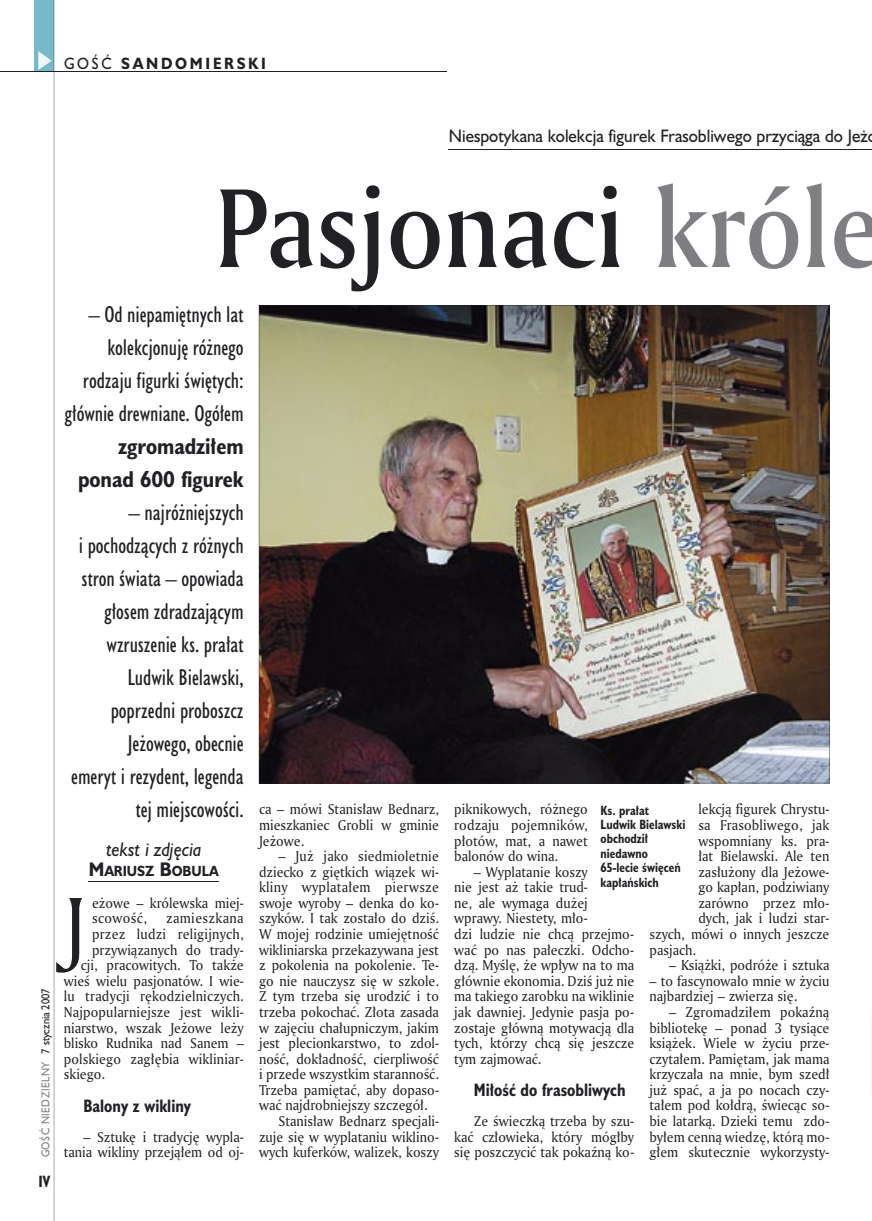
<style>
.page{position:relative;width:872px;height:1221px;background:#fff}
.page>*{position:absolute;margin:0;border:0;box-sizing:border-box;transform-origin:0 0}
.t1{font:108px "Amerigo Md PL";color:#212125;scale:.9 1}
.t2{font:79.05px "Amerigo PL";color:#212125;scale:.94 1}
.t3{font:21px/33px "Humanst 521 Cn PL";letter-spacing:-.005em;color:#212125;text-align:right}
.t4{font:700 21px/33px "Humanst 521 Cn PL";letter-spacing:-.005em;color:#212125;text-align:right}
.t5{font:italic 18px "Humanst 521 PL";color:#212125;scale:.9 1}
.t6{font:16.5px "Humanst 521 PL";color:#212125;scale:.94 1}
.t7{font:700 16.5px "Humanst 521 Cn PL";color:#212125;scale:.94 1}
.t8{font:700 15px "Humanst 521 PL";letter-spacing:.2em;color:#212125;scale:.9 1}
.t9{font:700 15px "Humanst 521 Cn PL";color:#212125;scale:.94 1}
.t10{font:13.8px/15.6px "Amerigo PL";color:#212125;text-align:justify;scale:.94 1}
.t11{font:13.8px "Amerigo PL";letter-spacing:.02em;color:#212125;scale:.94 1}
.t12{font:13.8px "Amerigo PL";letter-spacing:.03em;color:#212125;scale:.94 1}
.t13{font:700 13.5px "Humanst 521 PL";color:#212125;scale:.9 1}
.t14{font:700 12.3px/14.4px "Humanst 521 Cn PL";color:#212125;scale:.94 1}
.t15{font:10.5px "Humanst 521 PL";letter-spacing:.05em;color:#7f7e83;scale:.9 1}
.s1{font-weight:400}
.s2{color:#7f7e83}
.s3{font-size:18px}
.s4{color:#212125}
</style>
<div class="page">
<div style="left:35px;top:0;width:19px;height:72px;background:#76baca"></div>
<svg style="left:38px;top:51px;width:14px;height:19px"></svg>
<hr style="left:54px;top:0;width:1px;height:1220px;background:#212125">
<hr style="left:0;top:72px;width:447px;height:1px;background:#212125">
<hr style="left:89px;top:880px;width:130px;height:1px;background:#212125">
<hr style="left:449px;top:149px;width:423px;height:1px;background:#212125">
<img style="left:259px;top:305px;width:570px;height:478px">
<p class="t8" style="left:64px;top:53px;width:226px"><span class="s1">GOŚĆ</span> SANDOMIERSKI</p>
<p class="t6" style="left:449px;top:124px;width:447px">Niespotykana kolekcja figurek Frasobliwego przyciąga do Jeż</p>
<h1 class="t1" style="left:215px;top:156px;width:741px">Pasjonaci <span class="s2">króle</span></h1>
<h3 class="t3" style="left:64px;top:297px;width:181px">– Od niepamiętnych lat kolekcjonuję różnego rodzaju figurki świętych: głównie drewniane. Ogółem</h3>
<h3 class="t4" style="left:78px;top:428px;width:167px">zgromadziłem ponad 600 figurek</h3>
<h3 class="t3" style="left:71px;top:495px;width:174px">– najróżniejszych<br>i pochodzących z różnych stron świata – opowiada głosem zdradzającym wzruszenie ks. prałat<br>Ludwik Bielawski, poprzedni proboszcz<br>Jeżowego, obecnie<br>emeryt i rezydent, legenda tej miejscowości.</h3>
<h3 class="t5" style="left:106px;top:837px;width:108px">tekst i zdjęcia</h3>
<p class="t13" style="left:89px;top:861px;width:146px"><span class="s3">M</span>ARIUSZ <span class="s3">B</span>OBULA</p>
<h2 class="t2" style="left:64px;top:873px;width:25px">J</h2>
<p class="t10" style="left:92px;top:894px;width:163px">eżowe – królewska miej&shy;scowość,</p>
<p class="t12" style="left:166px;top:909px;width:84px">zamieszkana</p>
<p class="t10" style="left:92px;top:925px;width:163px">przez ludzi religijnych,</p>
<p class="t10" style="left:92px;top:941px;width:163px">przywiązanych do trady-</p>
<p class="t10" style="left:81px;top:957px;width:175px">cji, pracowitych. To także</p>
<p class="t10" style="left:64px;top:972px;width:193px">wieś wielu pasjonatów. I wie-</p>
<p class="t10" style="left:64px;top:988px;width:193px">lu tradycji rękodzielniczych.</p>
<p class="t10" style="left:64px;top:1003px;width:193px">Najpopularniejsze jest wikli-</p>
<p class="t10" style="left:64px;top:1019px;width:193px">niarstwo, wszak Jeżowe leży</p>
<p class="t10" style="left:64px;top:1034px;width:193px">blisko Rudnika nad Sanem –</p>
<p class="t10" style="left:64px;top:1050px;width:193px">polskiego zagłębia wikliniar-</p>
<p class="t10" style="left:64px;top:1066px;width:45px">skiego.</p>
<p class="t7" style="left:83px;top:1093px;width:116px">Balony z wikliny</p>
<p class="t10" style="left:64px;top:1128px;width:193px;text-align:right">– Sztukę i tradycję wypla&shy;tania wikliny przejąłem od oj-</p>
<p class="t15" style="left:38px;top:1157px;width:189px;rotate:-90deg">GOŚĆ NIEDZIELNY <span class="s4">7 stycznia 2007</span></p>
<p class="t9" style="left:38px;top:1170px;width:14px">IV</p>
<p class="t10" style="left:259px;top:801px;width:193px">ca – mówi Stanisław Bednarz, mieszkaniec Grobli w gminie Jeżowe.</p>
<p class="t10" style="left:279px;top:848px;width:172px">– Już jako siedmioletnie</p>
<p class="t10" style="left:259px;top:863px;width:193px">dziecko z giętkich wiązek wi-</p>
<p class="t11" style="left:259px;top:878px;width:193px">kliny wyplatałem pierwsze</p>
<p class="t10" style="left:259px;top:894px;width:193px">swoje wyroby – denka do ko-</p>
<p class="t10" style="left:259px;top:910px;width:193px">szyków. I tak zostało do dziś.</p>
<p class="t10" style="left:259px;top:925px;width:193px">W mojej rodzinie umiejętność</p>
<p class="t10" style="left:259px;top:941px;width:193px">wikliniarska przekazywana jest</p>
<p class="t10" style="left:259px;top:957px;width:193px">z pokolenia na pokolenie. Te-</p>
<p class="t10" style="left:259px;top:972px;width:193px">go nie nauczysz się w szkole.</p>
<p class="t10" style="left:259px;top:988px;width:193px">Z tym trzeba się urodzić i to</p>
<p class="t10" style="left:259px;top:1003px;width:193px">trzeba pokochać. Złota zasada</p>
<p class="t10" style="left:259px;top:1019px;width:193px">w zajęciu chałupniczym, jakim</p>
<p class="t10" style="left:259px;top:1034px;width:193px">jest plecionkarstwo, to zdol-</p>
<p class="t10" style="left:259px;top:1050px;width:193px">ność, dokładność, cierpliwość</p>
<p class="t10" style="left:259px;top:1066px;width:193px">i przede wszystkim staranność.</p>
<p class="t10" style="left:259px;top:1081px;width:193px">Trzeba pamiętać, aby dopaso-</p>
<p class="t10" style="left:259px;top:1097px;width:181px">wać najdrobniejszy szczegół.</p>
<p class="t10" style="left:279px;top:1112px;width:172px">Stanisław Bednarz specjali-</p>
<p class="t10" style="left:259px;top:1128px;width:193px">zuje się w wyplataniu wiklino-</p>
<p class="t10" style="left:259px;top:1143px;width:193px">wych kuferków, walizek, koszy</p>
<p class="t10" style="left:454px;top:801px;width:144px">piknikowych, różnego rodzaju pojemników, płotów, mat, a nawet balonów do wina.</p>
<p class="t10" style="left:454px;top:863px;width:193px;text-align:left;text-indent:20px">– Wyplatanie koszy<br>nie jest aż takie trud-<br>ne, ale wymaga dużej wprawy. Niestety, mło-<br>dzi ludzie nie chcą przejmo&shy;wać po nas pałeczki. Odcho&shy;dzą. Myślę, że wpływ na to ma głównie ekonomia. Dziś już nie ma takiego zarobku na wiklinie jak dawniej. Jedynie pasja po&shy;zostaje główną motywacją dla tych, którzy chcą się jeszcze tym zajmować.</p>
<p class="t7" style="left:474px;top:1078px;width:163px">Miłość do frasobliwych</p>
<p class="t10" style="left:454px;top:1112px;width:193px;text-indent:20px">Ze świeczką trzeba by szu&shy;kać człowieka, który mógłby się poszczycić tak pokaźną ko-</p>
<p class="t10" style="left:698px;top:801px;width:141px">lekcją figurek Chrystu-</p>
<p class="t10" style="left:698px;top:816px;width:141px">sa Frasobliwego, jak</p>
<p class="t10" style="left:698px;top:832px;width:141px">wspomniany ks. pra-</p>
<p class="t10" style="left:698px;top:848px;width:141px">łat Bielawski. Ale ten</p>
<p class="t10" style="left:698px;top:863px;width:141px">zasłużony dla Jeżowe-</p>
<p class="t10" style="left:698px;top:879px;width:141px">go kapłan, podziwiany</p>
<p class="t10" style="left:698px;top:894px;width:141px">zarówno przez mło-</p>
<p class="t10" style="left:698px;top:910px;width:141px">dych, jak i ludzi star-</p>
<p class="t10" style="left:649px;top:925px;width:193px">szych, mówi o innych jeszcze</p>
<p class="t10" style="left:649px;top:941px;width:51px">pasjach.</p>
<p class="t10" style="left:669px;top:957px;width:172px">– Książki, podróże i sztuka</p>
<p class="t10" style="left:649px;top:972px;width:193px">– to fascynowało mnie w życiu najbardziej – zwierza się.</p>
<p class="t10" style="left:649px;top:1003px;width:193px;text-indent:20px">– Zgromadziłem pokaźną bibliotekę – ponad 3 tysiące książek. Wiele w życiu prze&shy;czytałem. Pamiętam, jak mama krzyczała na mnie, bym szedł już spać, a ja po nocach czy&shy;tałem pod kołdrą, świecąc so&shy;bie latarką. Dzieki temu zdo&shy;byłem cenną wiedzę, którą mo&shy;głem skutecznie wykorzysty-</p>
<p class="t14" style="left:600px;top:802px;width:92px">Ks. prałat<br>Ludwik Bielawski obchodził niedawno<br>65-lecie święceń kapłańskich</p>
</div>
